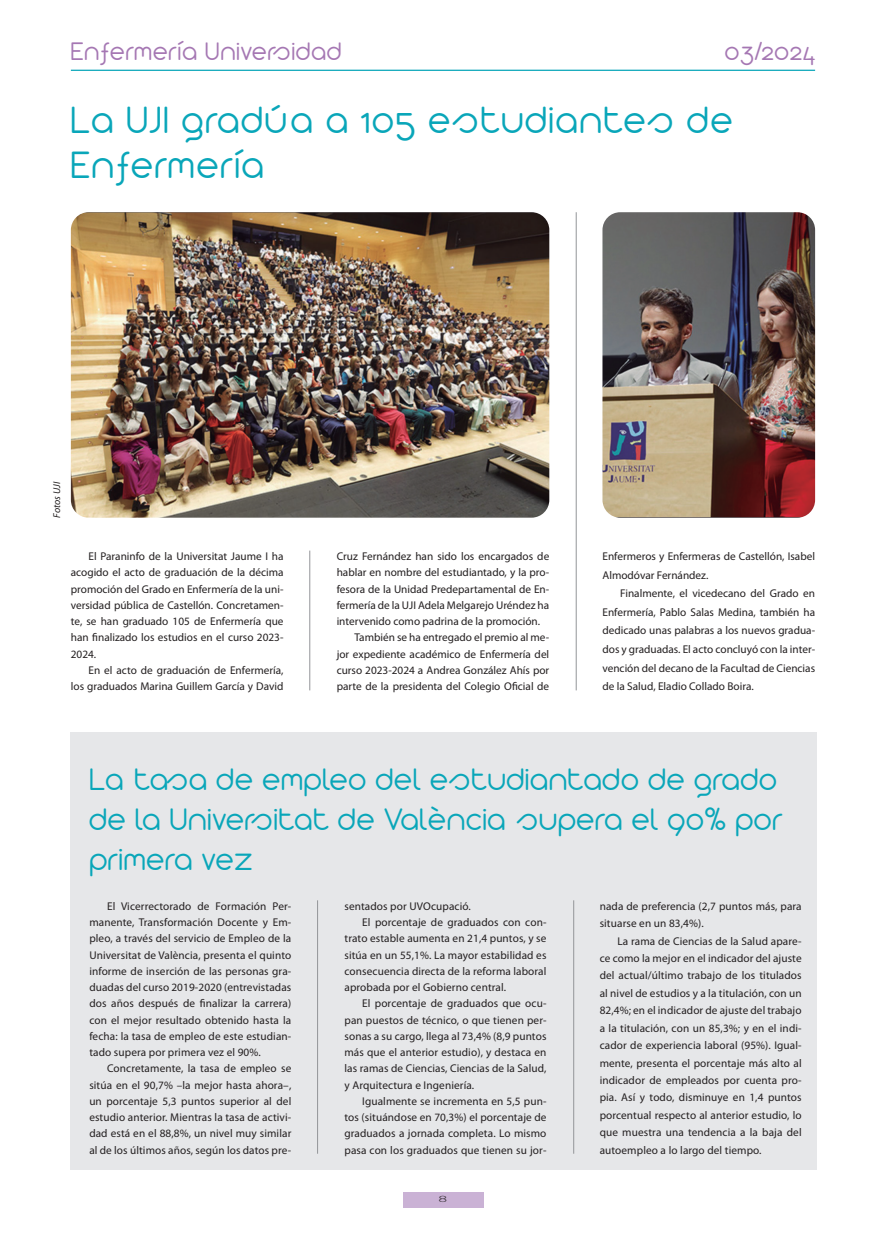
<style>
.page{position:relative;width:886px;height:1241px;background:#fff}
.page>*{position:absolute;margin:0;border:0;box-sizing:border-box;transform-origin:0 0}
.t1{font:300 41.25px/45px "Arista 2.0 Alternate";letter-spacing:.05em;color:#09a6b9}
.t2{font:300 33.75px/40px "Arista 2.0 Alternate";letter-spacing:.03em;color:#09a6b9}
.t3{font:300 27.5px "Arista 2.0 Alternate";letter-spacing:.04em;color:#a577b3}
.t4{font:11.25px/16.2px "Myriad Pro";letter-spacing:.005em;color:#231f20;text-align:justify}
.t5{font:italic 10px "Myriad Pro";color:#231f20}
.t6{font:300 8.12px "Futura";color:#231f20;scale:2 1}
</style>
<div class="page">
<hr style="left:71px;top:70px;width:744px;height:1px;background:#09a6b9">
<div style="left:403px;top:1192px;width:80px;height:15px;background:#cab2d5"></div>
<img style="left:71px;top:212px;width:478px;height:305px">
<hr style="left:576px;top:212px;width:1px;height:478px;background:#939598">
<img style="left:602px;top:212px;width:213px;height:305px">
<div style="left:71px;top:732px;width:746px;height:437px;background:#e6e7e9"></div>
<hr style="left:317px;top:900px;width:1px;height:253px;background:#939598">
<hr style="left:573px;top:900px;width:1px;height:253px;background:#939598">
<hr style="left:309px;top:550px;width:1px;height:140px;background:#939598">
<h3 class="t3" style="left:71px;top:35px;width:272px">Enfermería Universidad</h3>
<h3 class="t3" style="left:725px;top:35px;width:92px">03/2024</h3>
<h1 class="t1" style="left:71px;top:97px;width:663px">La UJI gradúa a 105 estudiantes de<br>Enfermería</h1>
<p class="t5" style="left:52px;top:517px;width:37px;rotate:-90deg">Fotos UJI</p>
<p class="t4" style="left:71px;top:548px;width:214px;text-indent:18px">El Paraninfo de la Universitat Jaume I ha acogido el acto de graduación de la décima promoción del Grado en Enfermería de la uni&shy;versidad pública de Castellón. Concretamen&shy;te, se han graduado 105 de Enfermería que han finalizado los estudios en el curso 2023- 2024.</p>
<p class="t4" style="left:71px;top:662px;width:214px;text-align:right">En el acto de graduación de Enfermería,<br>los graduados Marina Guillem García y David</p>
<p class="t4" style="left:337px;top:548px;width:214px">Cruz Fernández han sido los encargados de</p>
<p class="t4" style="left:337px;top:564px;width:214px">hablar en nombre del estudiantado, y la pro-</p>
<p class="t4" style="left:337px;top:580px;width:214px">fesora de la Unidad Predepartamental de En-</p>
<p class="t4" style="left:337px;top:597px;width:214px">fermería de la UJI Adela Melgarejo Uréndez ha</p>
<p class="t4" style="left:337px;top:613px;width:205px">intervenido como padrina de la promoción.</p>
<p class="t4" style="left:354px;top:629px;width:196px">También se ha entregado el premio al me-</p>
<p class="t4" style="left:337px;top:646px;width:214px">jor expediente académico de Enfermería del</p>
<p class="t4" style="left:337px;top:662px;width:214px">curso 2023-2024 a Andrea González Ahís por</p>
<p class="t4" style="left:337px;top:678px;width:214px">parte de la presidenta del Colegio Oficial de</p>
<p class="t4" style="left:602px;top:547px;width:214px;line-height:18.6px">Enfermeros y Enfermeras de Castellón, Isabel<br>Almodóvar Fernández.</p>
<p class="t4" style="left:602px;top:584px;width:214px;line-height:18.6px;text-indent:18px">Finalmente, el vicedecano del Grado en Enfermería, Pablo Salas Medina, también ha dedicado unas palabras a los nuevos gradua&shy;dos y graduadas. El acto concluyó con la inter&shy;vención del decano de la Facultad de Ciencias de la Salud, Eladio Collado Boira.</p>
<h2 class="t2" style="left:89px;top:758px;width:695px">La tasa de empleo del estudiantado de grado de la Universitat de València supera el 90% por primera vez</h2>
<p class="t4" style="left:89px;top:897px;width:203px;text-indent:18px">El Vicerrectorado de Formación Per&shy;manente, Transformación Docente y Em&shy;pleo, a través del servicio de Empleo de la Universitat de València, presenta el quinto informe de inserción de las personas gra&shy;duadas del curso 2019-2020 (entrevistadas dos años después de finalizar la carrera) con el mejor resultado obtenido hasta la fecha: la tasa de empleo de este estudian&shy;tado supera por primera vez el 90%.</p>
<p class="t4" style="left:89px;top:1060px;width:203px;text-indent:18px">Concretamente, la tasa de empleo se sitúa en el 90,7% –la mejor hasta ahora–, un porcentaje 5,3 puntos superior al del estudio anterior. Mientras la tasa de activi&shy;dad está en el 88,8%, un nivel muy similar al de los últimos años, según los datos pre-</p>
<p class="t4" style="left:600px;top:897px;width:203px;line-height:17.4px">nada de preferencia (2,7 puntos más, para situarse en un 83,4%).</p>
<p class="t4" style="left:600px;top:932px;width:203px;line-height:17.4px;text-indent:18px">La rama de Ciencias de la Salud apare&shy;ce como la mejor en el indicador del ajuste del actual/último trabajo de los titulados al nivel de estudios y a la titulación, con un 82,4%; en el indicador de ajuste del trabajo a la titulación, con un 85,3%; y en el indi&shy;cador de experiencia laboral (95%). Igual&shy;mente, presenta el porcentaje más alto al indicador de empleados por cuenta pro&shy;pia. Así y todo, disminuye en 1,4 puntos porcentual respecto al anterior estudio, lo que muestra una tendencia a la baja del autoempleo a lo largo del tiempo.</p>
<p class="t4" style="left:344px;top:897px;width:128px">sentados por UVOcupació.</p>
<p class="t4" style="left:362px;top:914px;width:186px">El porcentaje de graduados con con-</p>
<p class="t4" style="left:344px;top:930px;width:203px">trato estable aumenta en 21,4 puntos, y se</p>
<p class="t4" style="left:344px;top:946px;width:203px">sitúa en un 55,1%. La mayor estabilidad es</p>
<p class="t4" style="left:344px;top:962px;width:203px">consecuencia directa de la reforma laboral</p>
<p class="t4" style="left:344px;top:979px;width:163px">aprobada por el Gobierno central.</p>
<p class="t4" style="left:362px;top:995px;width:186px">El porcentaje de graduados que ocu-</p>
<p class="t4" style="left:344px;top:1011px;width:203px">pan puestos de técnico, o que tienen per-</p>
<p class="t4" style="left:344px;top:1027px;width:203px">sonas a su cargo, llega al 73,4% (8,9 puntos</p>
<p class="t4" style="left:344px;top:1044px;width:203px">más que el anterior estudio), y destaca en</p>
<p class="t4" style="left:344px;top:1060px;width:203px">las ramas de Ciencias, Ciencias de la Salud,</p>
<p class="t4" style="left:344px;top:1076px;width:131px">y Arquitectura e Ingeniería.</p>
<p class="t4" style="left:362px;top:1092px;width:186px">Igualmente se incrementa en 5,5 pun-</p>
<p class="t4" style="left:344px;top:1109px;width:203px">tos (situándose en 70,3%) el porcentaje de</p>
<p class="t4" style="left:344px;top:1125px;width:203px">graduados a jornada completa. Lo mismo</p>
<p class="t4" style="left:344px;top:1141px;width:203px">pasa con los graduados que tienen su jor-</p>
<p class="t6" style="left:438px;top:1193px;width:7px">8</p>
</div>
